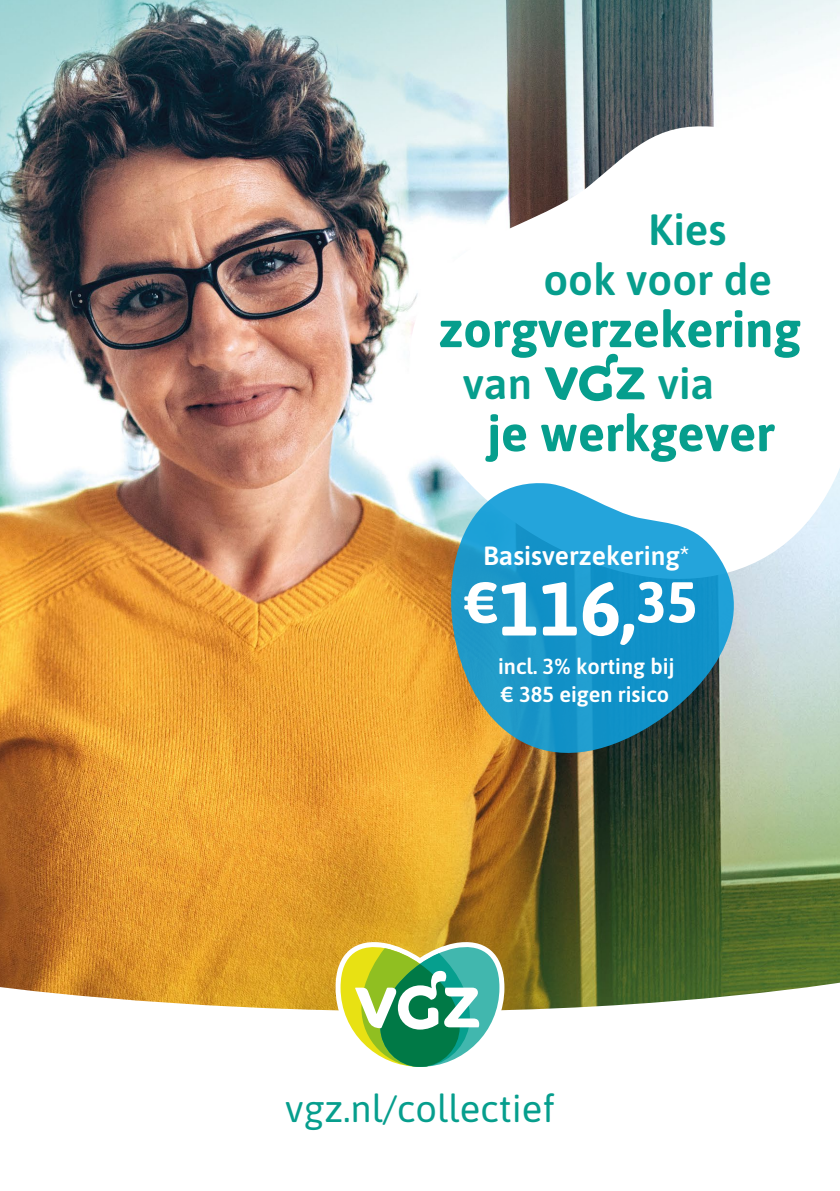
<style>
.page{position:relative;width:840px;height:1191px;background:#fff}
.page>*{position:absolute;margin:0;border:0;box-sizing:border-box;transform-origin:0 0}
.t1{font:700 75.8px "Asap";color:#fff}
.t2{font:700 50.4px "Asap";color:#069e8d}
.t3{font:600 43.6px/50px "Asap";color:#069e8d}
.t4{font:38px "Asap";color:#069e8d}
.t5{font:600 26.4px "Asap";color:#fff}
.t6{font:600 21.8px/27.4px "Asap";color:#fff}
</style>
<div class="page">
<img style="left:0;top:0;width:839px;height:980px">
<svg style="left:0;top:980px;width:839px;height:31px"></svg>
<svg style="left:335px;top:942px;width:169px;height:125px"></svg>
<svg style="left:263px;top:122px;width:576px;height:661px"></svg>
<svg style="left:544px;top:354px;width:100px;height:47px"></svg>
<svg style="left:385px;top:470px;width:379px;height:324px;background:#72a2a3"></svg>
<h3 class="t3" style="left:543px;top:203px;width:230px;text-indent:105px">Kies ook voor de</h3>
<h2 class="t2" style="left:438px;top:294px;width:363px">zorgverzekering</h2>
<h3 class="t3" style="left:462px;top:357px;width:71px">van</h3>
<h3 class="t3" style="left:657px;top:357px;width:58px">via</h3>
<h2 class="t2" style="left:486px;top:398px;width:289px">je werkgever</h2>
<p class="t5" style="left:483px;top:537px;width:208px">Basisverzekering*</p>
<h1 class="t1" style="left:464px;top:555px;width:234px"><sup>€</sup>116,<sup>35</sup></h1>
<p class="t6" style="left:498px;top:652px;width:178px">incl. 3% korting bij € 385 eigen risico</p>
<h3 class="t4" style="left:285px;top:1082px;width:271px">vgz.nl/collectief</h3>
</div>
